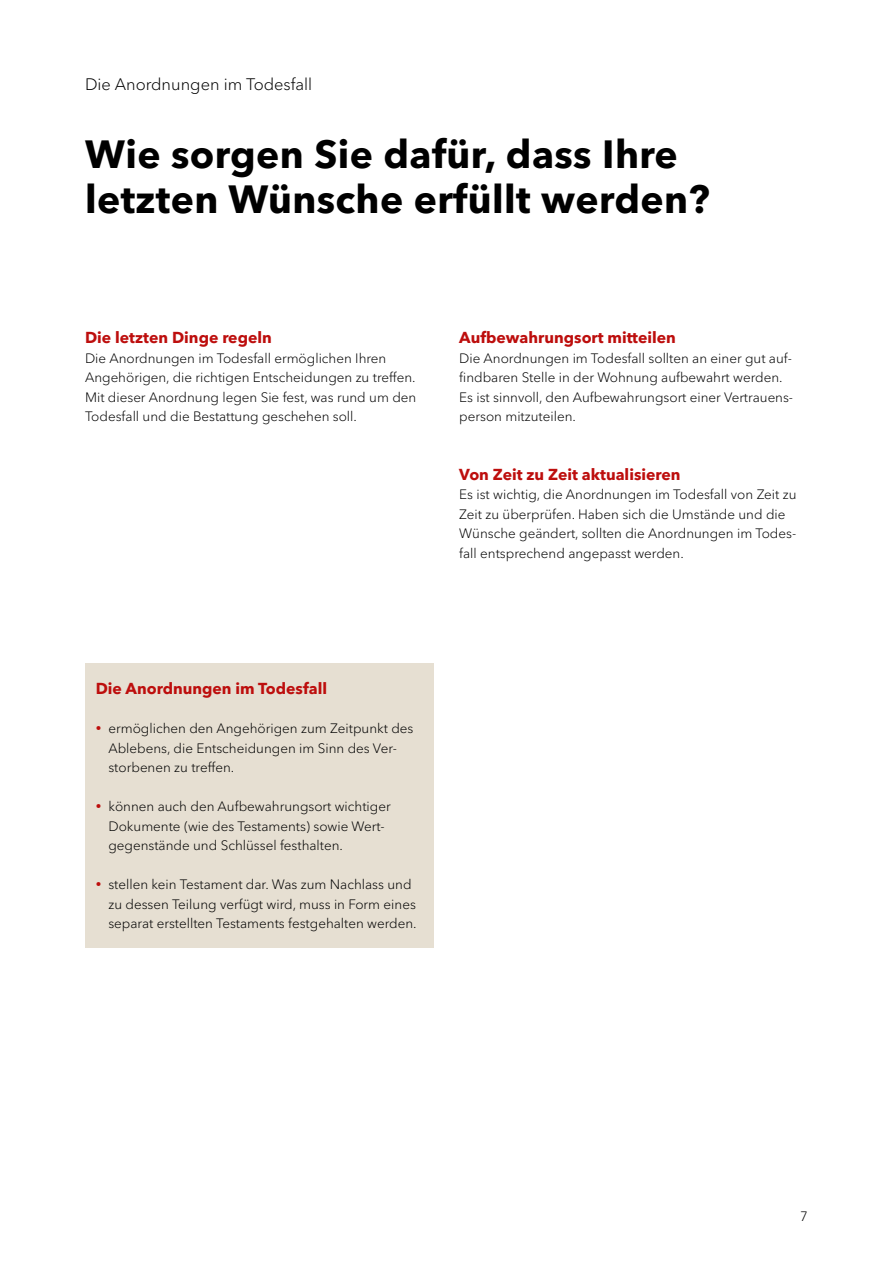
<style>
.page{position:relative;width:893px;height:1263px;background:#fff}
.page>*{position:absolute;margin:0;border:0;box-sizing:border-box;transform-origin:0 0}
.t1{font:700 39px/45px "Avenir Next LT Pro";letter-spacing:.01em;color:#000}
.t2{font:300 16.5px "Avenir Next LT Pro";color:#000}
.t3{font:700 15.75px "Avenir Next LT Pro";color:#bd0e0d}
.t4{font:300 13.5px/19.5px "Avenir Next LT Pro";color:#000}
.s1{font-size:11.25px;color:#bd0e0d}
</style>
<div class="page">
<div style="left:85px;top:663px;width:349px;height:284px;background:#e6dfd2"></div>
<p class="t2" style="left:85px;top:74px;width:229px">Die Anordnungen im Todesfall</p>
<h1 class="t1" style="left:85px;top:131px;width:626px">Wie sorgen Sie dafür, dass Ihre letzten Wünsche erfüllt werden?</h1>
<p class="t3" style="left:85px;top:328px;width:188px">Die letzten Dinge regeln</p>
<p class="t4" style="left:85px;top:348px;width:333px">Die Anordnungen im Todesfall ermöglichen Ihren Angehörigen, die richtigen Entscheidungen zu treffen.<br>Mit -dieser Anordnung legen Sie fest, was rund um den Todesfall und die Bestattung geschehen soll.</p>
<p class="t3" style="left:459px;top:328px;width:218px">Aufbewahrungsort mitteilen</p>
<p class="t4" style="left:459px;top:348px;width:335px">Die Anordnungen im Todesfall sollten an einer gut auf&shy;findbaren Stelle in der Wohnung aufbewahrt werden.<br>Es ist sinnvoll, den Aufbewahrungsort einer Vertrauens&shy;person mitzuteilen.</p>
<p class="t3" style="left:459px;top:465px;width:223px">Von Zeit zu Zeit aktualisieren</p>
<p class="t4" style="left:459px;top:485px;width:339px">Es ist wichtig, die Anordnungen im Todesfall von Zeit zu Zeit zu überprüfen. Haben sich die Umstände und die Wünsche geändert, sollten die Anordnungen im Todes&shy;fall entsprechend angepasst werden.</p>
<p class="t3" style="left:96px;top:679px;width:233px">Die Anordnungen im Todesfall</p>
<p class="t4" style="left:108px;top:719px;width:307px;text-indent:-13px"><span class="s1">•</span> ermöglichen den Angehörigen zum Zeitpunkt des<br>Ablebens, die Entscheidungen im Sinn des Ver&shy;storbenen zu treffen.</p>
<p class="t4" style="left:108px;top:797px;width:284px;text-indent:-13px"><span class="s1">•</span> können auch den Aufbewahrungsort wichtiger<br>Dokumente (wie des Testaments) sowie Wert&shy;gegenstände und Schlüssel festhalten.</p>
<p class="t4" style="left:108px;top:875px;width:310px;text-indent:-13px"><span class="s1">•</span> stellen kein Testament dar. Was zum Nachlass und zu dessen Teilung verfügt wird, muss in Form eines separat erstellten Testaments festgehalten werden.</p>
<p class="t4" style="left:800px;top:1206px;width:9px">7</p>
</div>
